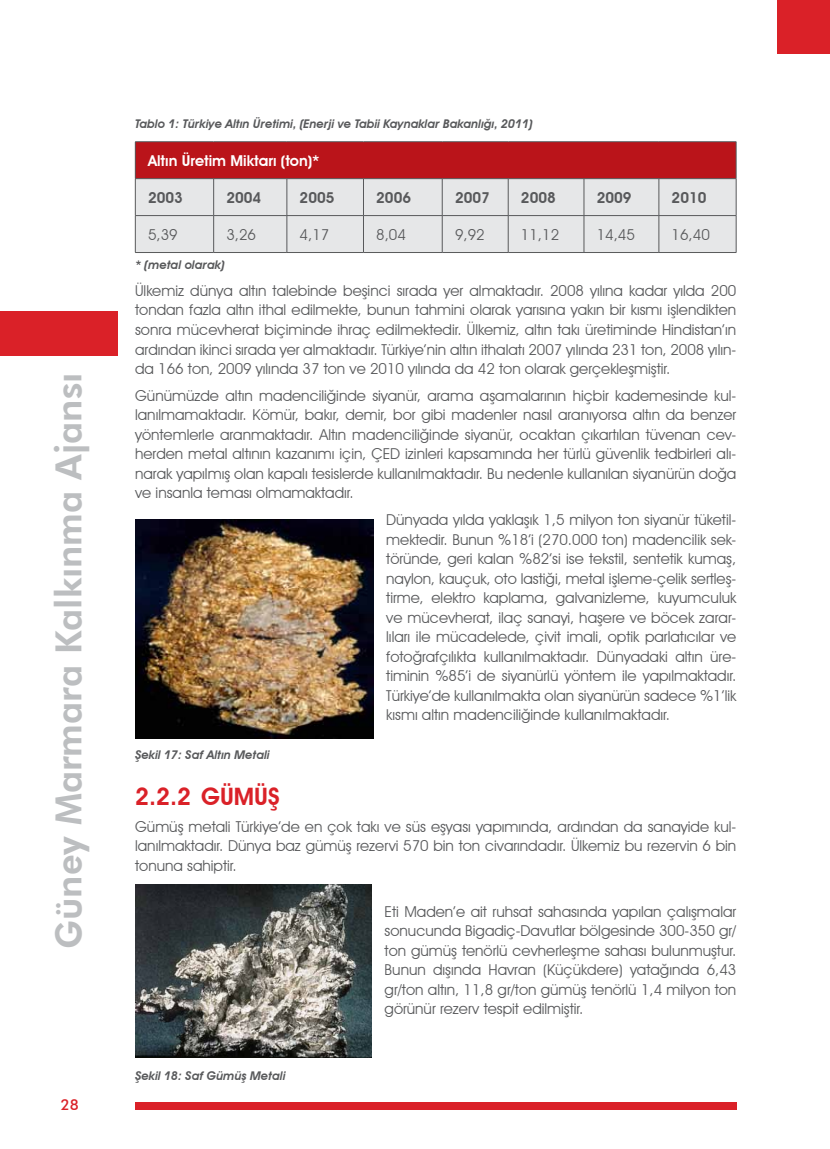
<style>
.page{position:relative;width:830px;height:1149px;background:#fff}
.page>*{position:absolute;margin:0;border:0;box-sizing:border-box;transform-origin:0 0}
.t1{font:800 36px "Futura BT";color:#bcbec0}
.t2{font:600 24px "Avant Garde IT Cby BT";color:#da2128}
.t3{font:15px/19.5px "Avant Garde IT Cby BT";color:#58595b;text-align:justify}
.t4{font:600 15px "Avant Garde IT Cby BT";color:#58595b}
.t5{font:600 15px "Avant Garde IT Cby BT";color:#fff}
.t6{font:500 15px "Futura BT";color:#da2128}
.t7{font:italic 600 12px "Avant Garde IT Cby BT";color:#58595b}
</style>
<div class="page">
<div style="left:777px;top:0;width:52px;height:54px;background:#da2128"></div>
<div style="left:0;top:310px;width:117px;height:45px;background:#da2128"></div>
<div style="left:135px;top:1101px;width:601px;height:8px;background:#da2128"></div>
<div style="left:135px;top:142px;width:600px;height:36px;background:#ba141a"></div>
<div style="left:136px;top:179px;width:599px;height:73px;background:#e6e7e8"></div>
<hr style="left:135px;top:141px;width:78px;height:1px;background:#58595b">
<hr style="left:135px;top:142px;width:1px;height:36px;background:#58595b">
<hr style="left:213px;top:141px;width:74px;height:1px;background:#58595b">
<hr style="left:287px;top:141px;width:76px;height:1px;background:#58595b">
<hr style="left:363px;top:141px;width:79px;height:1px;background:#58595b">
<hr style="left:442px;top:141px;width:66px;height:1px;background:#58595b">
<hr style="left:508px;top:141px;width:75px;height:1px;background:#58595b">
<hr style="left:583px;top:141px;width:75px;height:1px;background:#58595b">
<hr style="left:658px;top:141px;width:78px;height:1px;background:#58595b">
<hr style="left:735px;top:142px;width:1px;height:36px;background:#58595b">
<hr style="left:135px;top:178px;width:78px;height:1px;background:#58595b">
<hr style="left:135px;top:179px;width:1px;height:36px;background:#58595b">
<hr style="left:213px;top:178px;width:74px;height:1px;background:#58595b">
<hr style="left:213px;top:179px;width:1px;height:36px;background:#58595b">
<hr style="left:287px;top:178px;width:76px;height:1px;background:#58595b">
<hr style="left:286px;top:179px;width:1px;height:36px;background:#58595b">
<hr style="left:363px;top:178px;width:79px;height:1px;background:#58595b">
<hr style="left:363px;top:179px;width:1px;height:36px;background:#58595b">
<hr style="left:442px;top:178px;width:66px;height:1px;background:#58595b">
<hr style="left:442px;top:179px;width:1px;height:36px;background:#58595b">
<hr style="left:508px;top:178px;width:75px;height:1px;background:#58595b">
<hr style="left:507px;top:179px;width:1px;height:36px;background:#58595b">
<hr style="left:583px;top:178px;width:75px;height:1px;background:#58595b">
<hr style="left:583px;top:179px;width:1px;height:36px;background:#58595b">
<hr style="left:658px;top:178px;width:78px;height:1px;background:#58595b">
<hr style="left:658px;top:179px;width:1px;height:36px;background:#58595b">
<hr style="left:735px;top:179px;width:1px;height:36px;background:#58595b">
<hr style="left:135px;top:215px;width:78px;height:1px;background:#58595b">
<hr style="left:135px;top:216px;width:1px;height:36px;background:#58595b">
<hr style="left:213px;top:215px;width:74px;height:1px;background:#58595b">
<hr style="left:213px;top:216px;width:1px;height:36px;background:#58595b">
<hr style="left:287px;top:215px;width:76px;height:1px;background:#58595b">
<hr style="left:286px;top:216px;width:1px;height:36px;background:#58595b">
<hr style="left:363px;top:215px;width:79px;height:1px;background:#58595b">
<hr style="left:363px;top:216px;width:1px;height:36px;background:#58595b">
<hr style="left:442px;top:215px;width:66px;height:1px;background:#58595b">
<hr style="left:442px;top:216px;width:1px;height:36px;background:#58595b">
<hr style="left:508px;top:215px;width:75px;height:1px;background:#58595b">
<hr style="left:507px;top:216px;width:1px;height:36px;background:#58595b">
<hr style="left:583px;top:215px;width:75px;height:1px;background:#58595b">
<hr style="left:583px;top:216px;width:1px;height:36px;background:#58595b">
<hr style="left:658px;top:215px;width:78px;height:1px;background:#58595b">
<hr style="left:658px;top:216px;width:1px;height:36px;background:#58595b">
<hr style="left:735px;top:216px;width:1px;height:36px;background:#58595b">
<hr style="left:135px;top:252px;width:78px;height:1px;background:#58595b">
<hr style="left:213px;top:252px;width:74px;height:1px;background:#58595b">
<hr style="left:287px;top:252px;width:76px;height:1px;background:#58595b">
<hr style="left:363px;top:252px;width:79px;height:1px;background:#58595b">
<hr style="left:442px;top:252px;width:66px;height:1px;background:#58595b">
<hr style="left:508px;top:252px;width:75px;height:1px;background:#58595b">
<hr style="left:583px;top:252px;width:75px;height:1px;background:#58595b">
<hr style="left:658px;top:252px;width:78px;height:1px;background:#58595b">
<img style="left:135px;top:884px;width:237px;height:173px">
<img style="left:135px;top:519px;width:238px;height:219px">
<h1 class="t1" style="left:47px;top:948px;width:577px;rotate:-90deg">Güney Marmara Kalkınma Ajansı</h1>
<p class="t6" style="left:61px;top:1094px;width:20px">28</p>
<p class="t7" style="left:135px;top:117px;width:399px">Tablo 1: Türkiye Altın Üretimi, (Enerji ve Tabii Kaynaklar Bakanlığı, 2011)</p>
<p class="t5" style="left:148px;top:151px;width:173px">Altın Üretim Miktarı (ton)*</p>
<p class="t4" style="left:148px;top:188px;width:36px">2003</p>
<p class="t4" style="left:226px;top:188px;width:36px">2004</p>
<p class="t4" style="left:299px;top:188px;width:36px">2005</p>
<p class="t4" style="left:376px;top:188px;width:36px">2006</p>
<p class="t4" style="left:455px;top:188px;width:36px">2007</p>
<p class="t4" style="left:520px;top:188px;width:36px">2008</p>
<p class="t4" style="left:596px;top:188px;width:36px">2009</p>
<p class="t4" style="left:671px;top:188px;width:36px">2010</p>
<p class="t3" style="left:148px;top:224px;width:31px">5,39</p>
<p class="t3" style="left:226px;top:224px;width:31px">3,26</p>
<p class="t3" style="left:299px;top:224px;width:31px">4,17</p>
<p class="t3" style="left:376px;top:224px;width:31px">8,04</p>
<p class="t3" style="left:455px;top:224px;width:31px">9,92</p>
<p class="t3" style="left:520px;top:224px;width:40px">11,12</p>
<p class="t3" style="left:596px;top:224px;width:40px">14,45</p>
<p class="t3" style="left:671px;top:224px;width:40px">16,40</p>
<p class="t7" style="left:135px;top:258px;width:91px">* (metal olarak)</p>
<p class="t3" style="left:135px;top:281px;width:602px">Ülkemiz dünya altın talebinde beşinci sırada yer almaktadır. 2008 yılına kadar yılda 200 tondan fazla altın ithal edilmekte, bunun tahmini olarak yarısına yakın bir kısmı işlendikten sonra mücevherat biçiminde ihraç edilmektedir. Ülkemiz, altın takı üretiminde Hindistan’ın ardından ikinci sırada yer almaktadır. Türkiye’nin altın ithalatı 2007 yılında 231 ton, 2008 yılın&shy;da 166 ton, 2009 yılında 37 ton ve 2010 yılında da 42 ton olarak gerçekleşmiştir.</p>
<p class="t3" style="left:135px;top:385px;width:602px">Günümüzde altın madenciliğinde siyanür, arama aşamalarının hiçbir kademesinde kul&shy;lanılmamaktadır. Kömür, bakır, demir, bor gibi madenler nasıl aranıyorsa altın da benzer yöntemlerle aranmaktadır. Altın madenciliğinde siyanür, ocaktan çıkartılan tüvenan cev&shy;herden metal altının kazanımı için, ÇED izinleri kapsamında her türlü güvenlik tedbirleri alı&shy;narak yapılmış olan kapalı tesislerde kullanılmaktadır. Bu nedenle kullanılan siyanürün doğa ve insanla teması olmamaktadır.</p>
<p class="t3" style="left:386px;top:509px;width:351px">Dünyada yılda yaklaşık 1,5 milyon ton siyanür tüketil&shy;mektedir. Bunun %18’i (270.000 ton) madencilik sek&shy;töründe, geri kalan %82’si ise tekstil, sentetik kumaş, naylon, kauçuk, oto lastiği, metal işleme-çelik sertleş&shy;tirme, elektro kaplama, galvanizleme, kuyumculuk ve mücevherat, ilaç sanayi, haşere ve böcek zarar&shy;lıları ile mücadelede, çivit imali, optik parlatıcılar ve fotoğrafçılıkta kullanılmaktadır. Dünyadaki altın üre&shy;timinin %85’i de siyanürlü yöntem ile yapılmaktadır.<br>Türkiye’de kullanılmakta olan siyanürün sadece %1’lik kısmı altın madenciliğinde kullanılmaktadır.</p>
<p class="t7" style="left:135px;top:747px;width:136px">Şekil 17: Saf Altın Metali</p>
<h2 class="t2" style="left:135px;top:781px;width:146px">2.2.2 GÜMÜŞ</h2>
<p class="t3" style="left:135px;top:816px;width:602px">Gümüş metali Türkiye’de en çok takı ve süs eşyası yapımında, ardından da sanayide kul&shy;lanılmaktadır. Dünya baz gümüş rezervi 570 bin ton civarındadır. Ülkemiz bu rezervin 6 bin tonuna sahiptir.</p>
<p class="t3" style="left:384px;top:901px;width:353px">Eti Maden’e ait ruhsat sahasında yapılan çalışmalar sonucunda Bigadiç-Davutlar bölgesinde 300-350 gr/ ton gümüş tenörlü cevherleşme sahası bulunmuştur.<br>Bunun dışında Havran (Küçükdere) yatağında 6,43 gr/ton altın, 11,8 gr/ton gümüş tenörlü 1,4 milyon ton görünür rezerv tespit edilmiştir.</p>
<p class="t7" style="left:135px;top:1067px;width:152px">Şekil 18: Saf Gümüş Metali</p>
</div>
